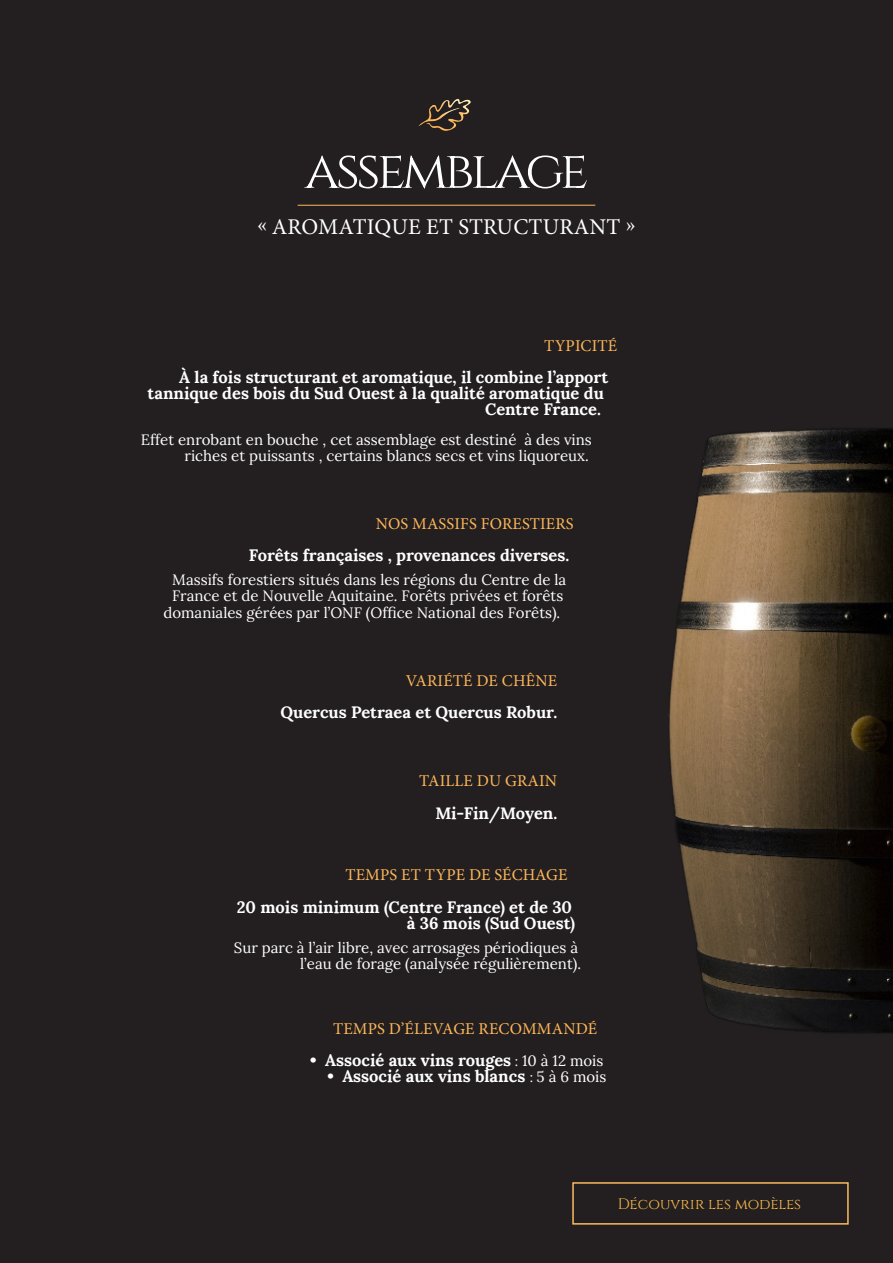
<style>
.page{position:relative;width:893px;height:1263px;background:#231f20}
.page>*{position:absolute;margin:0;border:0;box-sizing:border-box;transform-origin:0 0}
.t1{font:52.5px "Cinzel";letter-spacing:-.07em;color:#fff}
.t2{font:22.5px "Minion Pro";letter-spacing:.01em;color:#fff}
.t3{font:700 16.5px/16.2px "Lora";color:#fff;text-align:right}
.t4{font:16.5px "Minion Pro";letter-spacing:.01em;color:#ffb759}
.t5{font:15px/16.2px "Lora";color:#fff;text-align:right}
.t6{font:15px "Cinzel";letter-spacing:-.005em;color:#fcb94b}
.s1{font-weight:400;font-size:13.5px}
.s2{font-weight:400;font-size:15px}
</style>
<div class="page">
<img style="left:668px;top:428px;width:225px;height:605px">
<img style="left:419px;top:99px;width:52px;height:32px">
<hr style="left:298px;top:205px;width:297px;height:1px;background:#ffb759">
<div style="left:572px;top:1182px;width:277px;height:42px;border:2px solid #fcba61"></div>
<p class="t1" style="left:304px;top:136px;width:285px">assemblage</p>
<p class="t2" style="left:257px;top:214px;width:380px">« AROMATIQUE ET STRUCTURANT »</p>
<p class="t4" style="left:544px;top:335px;width:75px">TYPICITÉ</p>
<p class="t3" style="left:179px;top:367px;width:431px">À la fois structurant et aromatique, il combine l’apport</p>
<p class="t3" style="left:148px;top:383px;width:458px">tannique des bois du Sud Ouest à la qualité aromatique du</p>
<p class="t3" style="left:485px;top:400px;width:117px">Centre France.</p>
<p class="t5" style="left:141px;top:431px;width:453px">Effet enrobant en bouche , cet assemblage est destiné à des vins riches et puissants , certains blancs secs et vins liquoreux.</p>
<p class="t4" style="left:376px;top:514px;width:200px">NOS MASSIFS FORESTIERS</p>
<p class="t3" style="left:249px;top:546px;width:322px">Forêts françaises , provenances diverses.</p>
<p class="t5" style="left:163px;top:571px;width:404px;text-align:center">Massifs forestiers situés dans les régions du Centre de la<br>France et de Nouvelle Aquitaine. Forêts privées et forêts domaniales gérées par l’ONF (Office National des Forêts).</p>
<p class="t4" style="left:406px;top:671px;width:153px">VARIÉTÉ DE CHÊNE</p>
<p class="t3" style="left:280px;top:703px;width:278px">Quercus Petraea et Quercus Robur.</p>
<p class="t4" style="left:419px;top:771px;width:140px">TAILLE DU GRAIN</p>
<p class="t3" style="left:435px;top:803px;width:123px">Mi-Fin/Moyen.</p>
<p class="t4" style="left:345px;top:865px;width:224px">TEMPS ET TYPE DE SÉCHAGE</p>
<p class="t3" style="left:237px;top:897px;width:340px">20 mois minimum (Centre France) et de 30 à 36 mois (Sud Ouest)</p>
<p class="t5" style="left:234px;top:938px;width:349px">Sur parc à l’air libre, avec arrosages périodiques à l’eau de forage (analysée régulièrement).</p>
<p class="t4" style="left:333px;top:1018px;width:266px">TEMPS D’ÉLEVAGE RECOMMANDÉ</p>
<p class="t3" style="left:310px;top:1050px;width:295px">• Associé aux vins rouges <span class="s1">:</span> <span class="s2">10 à 12 mois</span></p>
<p class="t3" style="left:327px;top:1066px;width:280px">• Associé aux vins blancs <span class="s1">:</span> <span class="s2">5 à 6 mois</span></p>
<p class="t6" style="left:618px;top:1194px;width:185px">Découvrir les modèles</p>
<p class="t6" style="left:624px;top:1200px;width:185px">Découvrir les modèles</p>
</div>
